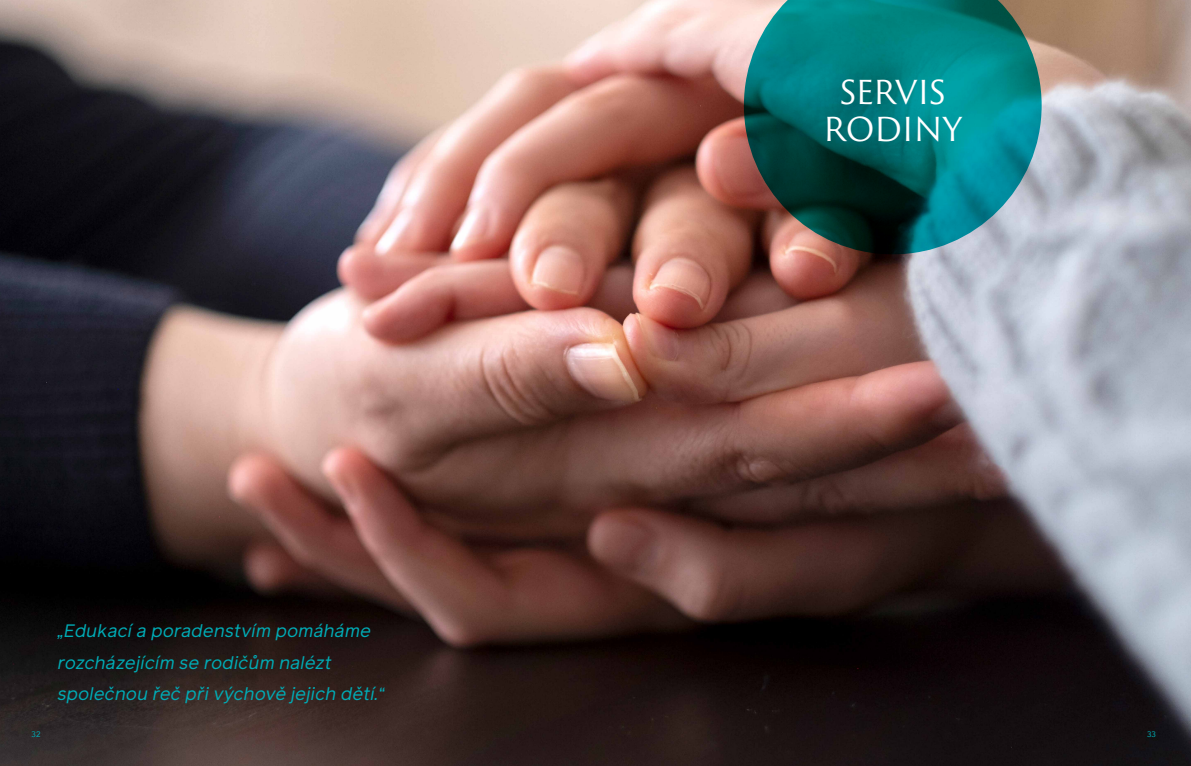
<style>
.page{position:relative;width:1191px;height:766px;background:#fff}
.page>*{position:absolute;margin:0;border:0;box-sizing:border-box;transform-origin:0 0}
.t1{font:32.2px/36.9px "Trajan Sans Pro";letter-spacing:-.015em;color:#fff;text-align:center}
.t2{font:italic 18px/31.5px "Reader";color:#00acb6}
.t3{font:8px "Avenir";color:#00acb6}
</style>
<div class="page">
<img style="left:0;top:0;width:1191px;height:765px">
<svg style="left:744px;top:0;width:297px;height:254px;background:#1d7474"></svg>
<p class="t2" style="left:57px;top:614px;width:333px">„Edukacía poradenstvím pomáháme rozcházejícím se rodičům nalézt společnou řeč přivýchově jejich dětí.“</p>
<h1 class="t1" style="left:823px;top:74px;width:140px">SERVIS<br>RODINY</h1>
<p class="t3" style="left:32px;top:727px;width:10px">32</p>
<p class="t3" style="left:1147px;top:727px;width:10px">33</p>
</div>
